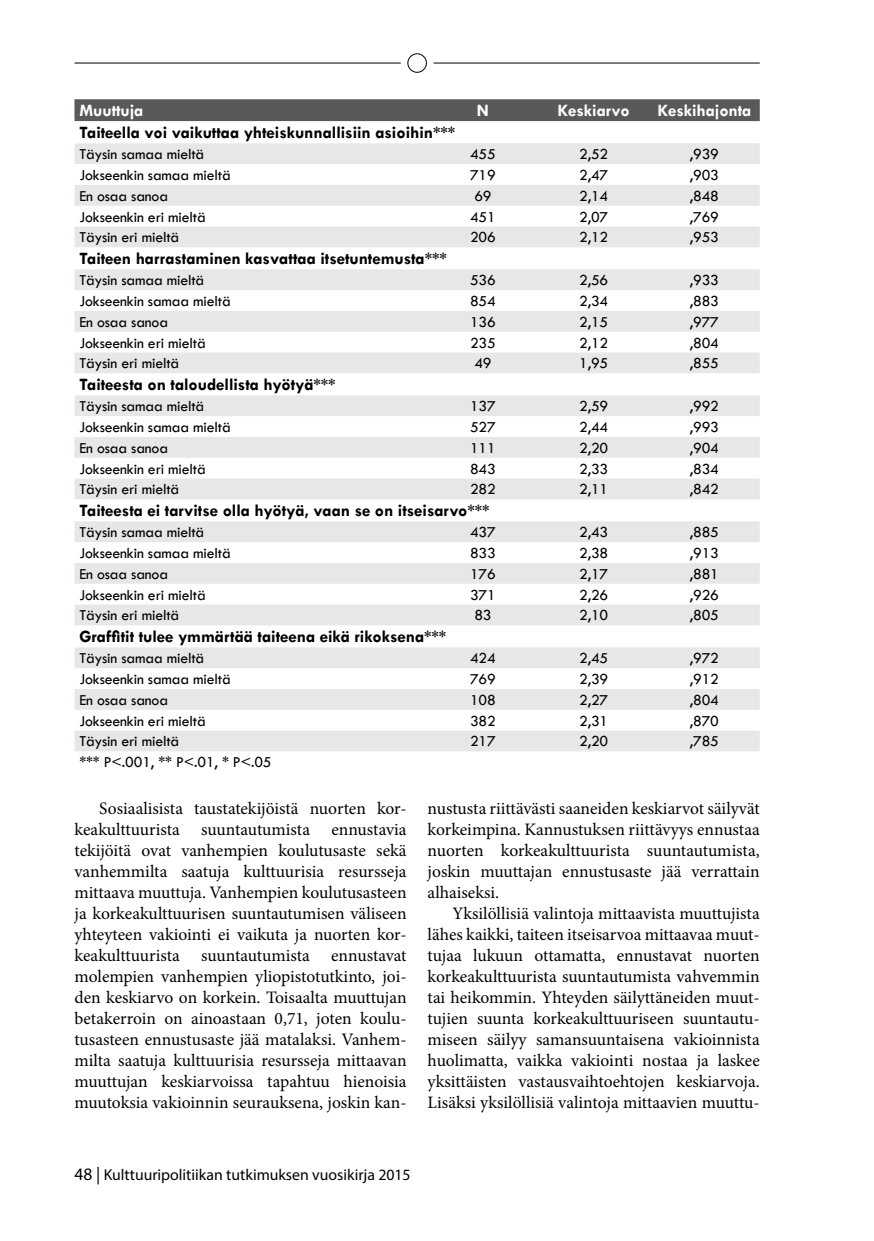
<style>
.page{position:relative;width:874px;height:1241px;background:#fff}
.page>*{position:absolute;margin:0;border:0;box-sizing:border-box;transform-origin:0 0}
.t1{font:17.5px/21px "Minion Pro";color:#000;text-align:justify}
.t2{font:700 17.5px "Tw Cen";letter-spacing:-.005em;color:#000}
.t3{font:700 17.5px "Tw Cen";letter-spacing:-.005em;color:#fff}
.t4{font:15.75px "Tw Cen";letter-spacing:-.01em;color:#000}
.t5{font:15.75px "Myriad Pro";color:#000}
.s1{font-size:17.5px}
</style>
<div class="page">
<hr style="left:74px;top:63px;width:326px;height:1px;background:#000">
<div style="left:407px;top:53px;width:19px;height:20px;border:1px solid #000;border-radius:50%"></div>
<hr style="left:433px;top:63px;width:326px;height:1px;background:#000">
<div style="left:74px;top:99px;width:685px;height:22px;background:#58595b"></div>
<svg style="left:74px;top:143px;width:685px;height:608px;fill:#edeeee"></svg>
<p class="t3" style="left:79px;top:100px;width:66px">Muuttuja</p>
<p class="t3" style="left:476px;top:100px;width:14px">N</p>
<p class="t3" style="left:557px;top:100px;width:74px">Keskiarvo</p>
<p class="t3" style="left:657px;top:100px;width:96px">Keskihajonta</p>
<p class="t2" style="left:79px;top:122px;width:377px">Taiteella voi vaikuttaa yhteiskunnallisiin asioihin***</p>
<p class="t4" style="left:79px;top:145px;width:126px">Täysin samaa mieltä</p>
<p class="t4" style="left:470px;top:145px;width:27px">455</p>
<p class="t4" style="left:579px;top:145px;width:31px">2,52</p>
<p class="t4" style="left:689px;top:145px;width:31px">,939</p>
<p class="t4" style="left:79px;top:165px;width:153px">Jokseenkin samaa mieltä</p>
<p class="t4" style="left:470px;top:165px;width:27px">719</p>
<p class="t4" style="left:579px;top:165px;width:31px">2,47</p>
<p class="t4" style="left:689px;top:165px;width:31px">,903</p>
<p class="t4" style="left:79px;top:186px;width:90px">En osaa sanoa</p>
<p class="t4" style="left:474px;top:186px;width:19px">69</p>
<p class="t4" style="left:579px;top:186px;width:31px">2,14</p>
<p class="t4" style="left:689px;top:186px;width:31px">,848</p>
<p class="t4" style="left:79px;top:207px;width:128px">Jokseenkin eri mieltä</p>
<p class="t4" style="left:470px;top:207px;width:27px">451</p>
<p class="t4" style="left:579px;top:207px;width:31px">2,07</p>
<p class="t4" style="left:689px;top:207px;width:31px">,769</p>
<p class="t4" style="left:79px;top:228px;width:101px">Täysin eri mieltä</p>
<p class="t4" style="left:470px;top:228px;width:27px">206</p>
<p class="t4" style="left:579px;top:228px;width:31px">2,12</p>
<p class="t4" style="left:689px;top:228px;width:31px">,953</p>
<p class="t2" style="left:79px;top:248px;width:369px">Taiteen harrastaminen kasvattaa itsetuntemusta***</p>
<p class="t4" style="left:79px;top:271px;width:126px">Täysin samaa mieltä</p>
<p class="t4" style="left:470px;top:271px;width:27px">536</p>
<p class="t4" style="left:579px;top:271px;width:31px">2,56</p>
<p class="t4" style="left:689px;top:271px;width:31px">,933</p>
<p class="t4" style="left:79px;top:291px;width:153px">Jokseenkin samaa mieltä</p>
<p class="t4" style="left:470px;top:291px;width:27px">854</p>
<p class="t4" style="left:579px;top:291px;width:31px">2,34</p>
<p class="t4" style="left:689px;top:291px;width:31px">,883</p>
<p class="t4" style="left:79px;top:312px;width:90px">En osaa sanoa</p>
<p class="t4" style="left:470px;top:312px;width:27px">136</p>
<p class="t4" style="left:579px;top:312px;width:31px">2,15</p>
<p class="t4" style="left:689px;top:312px;width:31px">,977</p>
<p class="t4" style="left:79px;top:333px;width:128px">Jokseenkin eri mieltä</p>
<p class="t4" style="left:470px;top:333px;width:27px">235</p>
<p class="t4" style="left:579px;top:333px;width:31px">2,12</p>
<p class="t4" style="left:689px;top:333px;width:31px">,804</p>
<p class="t4" style="left:79px;top:354px;width:101px">Täysin eri mieltä</p>
<p class="t4" style="left:474px;top:354px;width:19px">49</p>
<p class="t4" style="left:579px;top:354px;width:31px">1,95</p>
<p class="t4" style="left:689px;top:354px;width:31px">,855</p>
<p class="t2" style="left:79px;top:374px;width:258px">Taiteesta on taloudellista hyötyä***</p>
<p class="t4" style="left:79px;top:396px;width:126px">Täysin samaa mieltä</p>
<p class="t4" style="left:470px;top:396px;width:27px">137</p>
<p class="t4" style="left:579px;top:396px;width:31px">2,59</p>
<p class="t4" style="left:689px;top:396px;width:31px">,992</p>
<p class="t4" style="left:79px;top:417px;width:153px">Jokseenkin samaa mieltä</p>
<p class="t4" style="left:470px;top:417px;width:27px">527</p>
<p class="t4" style="left:579px;top:417px;width:31px">2,44</p>
<p class="t4" style="left:689px;top:417px;width:31px">,993</p>
<p class="t4" style="left:79px;top:438px;width:90px">En osaa sanoa</p>
<p class="t4" style="left:470px;top:438px;width:27px">111</p>
<p class="t4" style="left:579px;top:438px;width:31px">2,20</p>
<p class="t4" style="left:689px;top:438px;width:31px">,904</p>
<p class="t4" style="left:79px;top:459px;width:128px">Jokseenkin eri mieltä</p>
<p class="t4" style="left:470px;top:459px;width:27px">843</p>
<p class="t4" style="left:579px;top:459px;width:31px">2,33</p>
<p class="t4" style="left:689px;top:459px;width:31px">,834</p>
<p class="t4" style="left:79px;top:480px;width:101px">Täysin eri mieltä</p>
<p class="t4" style="left:470px;top:480px;width:27px">282</p>
<p class="t4" style="left:579px;top:480px;width:31px">2,11</p>
<p class="t4" style="left:689px;top:480px;width:31px">,842</p>
<p class="t2" style="left:79px;top:500px;width:411px">Taiteesta ei tarvitse olla hyötyä, vaan se on itseisarvo***</p>
<p class="t4" style="left:79px;top:522px;width:126px">Täysin samaa mieltä</p>
<p class="t4" style="left:470px;top:522px;width:27px">437</p>
<p class="t4" style="left:579px;top:522px;width:31px">2,43</p>
<p class="t4" style="left:689px;top:522px;width:31px">,885</p>
<p class="t4" style="left:79px;top:543px;width:153px">Jokseenkin samaa mieltä</p>
<p class="t4" style="left:470px;top:543px;width:27px">833</p>
<p class="t4" style="left:579px;top:543px;width:31px">2,38</p>
<p class="t4" style="left:689px;top:543px;width:31px">,913</p>
<p class="t4" style="left:79px;top:564px;width:90px">En osaa sanoa</p>
<p class="t4" style="left:470px;top:564px;width:27px">176</p>
<p class="t4" style="left:579px;top:564px;width:31px">2,17</p>
<p class="t4" style="left:689px;top:564px;width:31px">,881</p>
<p class="t4" style="left:79px;top:585px;width:128px">Jokseenkin eri mieltä</p>
<p class="t4" style="left:470px;top:585px;width:27px">371</p>
<p class="t4" style="left:579px;top:585px;width:31px">2,26</p>
<p class="t4" style="left:689px;top:585px;width:31px">,926</p>
<p class="t4" style="left:79px;top:606px;width:101px">Täysin eri mieltä</p>
<p class="t4" style="left:474px;top:606px;width:19px">83</p>
<p class="t4" style="left:579px;top:606px;width:31px">2,10</p>
<p class="t4" style="left:689px;top:606px;width:31px">,805</p>
<p class="t2" style="left:79px;top:626px;width:368px">Graffitit tulee ymmärtää taiteena eikä rikoksena***</p>
<p class="t4" style="left:79px;top:648px;width:126px">Täysin samaa mieltä</p>
<p class="t4" style="left:470px;top:648px;width:27px">424</p>
<p class="t4" style="left:579px;top:648px;width:31px">2,45</p>
<p class="t4" style="left:689px;top:648px;width:31px">,972</p>
<p class="t4" style="left:79px;top:669px;width:153px">Jokseenkin samaa mieltä</p>
<p class="t4" style="left:470px;top:669px;width:27px">769</p>
<p class="t4" style="left:579px;top:669px;width:31px">2,39</p>
<p class="t4" style="left:689px;top:669px;width:31px">,912</p>
<p class="t4" style="left:79px;top:690px;width:90px">En osaa sanoa</p>
<p class="t4" style="left:470px;top:690px;width:27px">108</p>
<p class="t4" style="left:579px;top:690px;width:31px">2,27</p>
<p class="t4" style="left:689px;top:690px;width:31px">,804</p>
<p class="t4" style="left:79px;top:711px;width:128px">Jokseenkin eri mieltä</p>
<p class="t4" style="left:470px;top:711px;width:27px">382</p>
<p class="t4" style="left:579px;top:711px;width:31px">2,31</p>
<p class="t4" style="left:689px;top:711px;width:31px">,870</p>
<p class="t4" style="left:79px;top:731px;width:101px">Täysin eri mieltä</p>
<p class="t4" style="left:470px;top:731px;width:27px">217</p>
<p class="t4" style="left:579px;top:731px;width:31px">2,20</p>
<p class="t4" style="left:689px;top:731px;width:31px">,785</p>
<p class="t4" style="left:79px;top:752px;width:193px">*** P&lt;.001, ** P&lt;.01, * P&lt;.05</p>
<p class="t1" style="left:74px;top:797px;width:333px;text-indent:25px">Sosiaalisista taustatekijöistä nuorten kor&shy;keakulttuurista suuntautumista ennustavia tekijöitä ovat vanhempien koulutusaste sekä vanhemmilta saatuja kulttuurisia resursseja mittaava muuttuja. Vanhempien koulutusasteen ja korkeakulttuurisen suuntautumisen väliseen yhteyteen vakiointi ei vaikuta ja nuorten kor&shy;keakulttuurista suuntautumista ennustavat molempien vanhempien yliopistotutkinto, joi&shy;den keskiarvo on korkein. Toisaalta muuttujan betakerroin on ainoastaan 0,71, joten koulu&shy;tusasteen ennustusaste jää matalaksi. Vanhem&shy;milta saatuja kulttuurisia resursseja mittaavan muuttujan keskiarvoissa tapahtuu hienoisia muutoksia vakioinnin seurauksena, joskin kan-</p>
<p class="t1" style="left:427px;top:797px;width:333px">nustusta riittävästi saaneiden keskiarvot säilyvät korkeimpina. Kannustuksen riittävyys ennustaa nuorten korkeakulttuurista suuntautumista, joskin muuttajan ennustusaste jää verrattain alhaiseksi.</p>
<p class="t1" style="left:427px;top:902px;width:333px;text-indent:25px">Yksilöllisiä valintoja mittaavista muuttujista lähes kaikki, taiteen itseisarvoa mittaavaa muut&shy;tujaa lukuun ottamatta, ennustavat nuorten korkeakulttuurista suuntautumista vahvemmin tai heikommin. Yhteyden säilyttäneiden muut&shy;tujien suunta korkeakulttuuriseen suuntautu&shy;miseen säilyy samansuuntaisena vakioinnista huolimatta, vaikka vakiointi nostaa ja laskee yksittäisten vastausvaihtoehtojen keskiarvoja.<br>Lisäksi yksilöllisiä valintoja mittaavien muuttu-</p>
<p class="t5" style="left:74px;top:1164px;width:337px"><span class="s1">48 |</span> Kulttuuripolitiikan tutkimuksen vuosikirja 2015</p>
</div>
